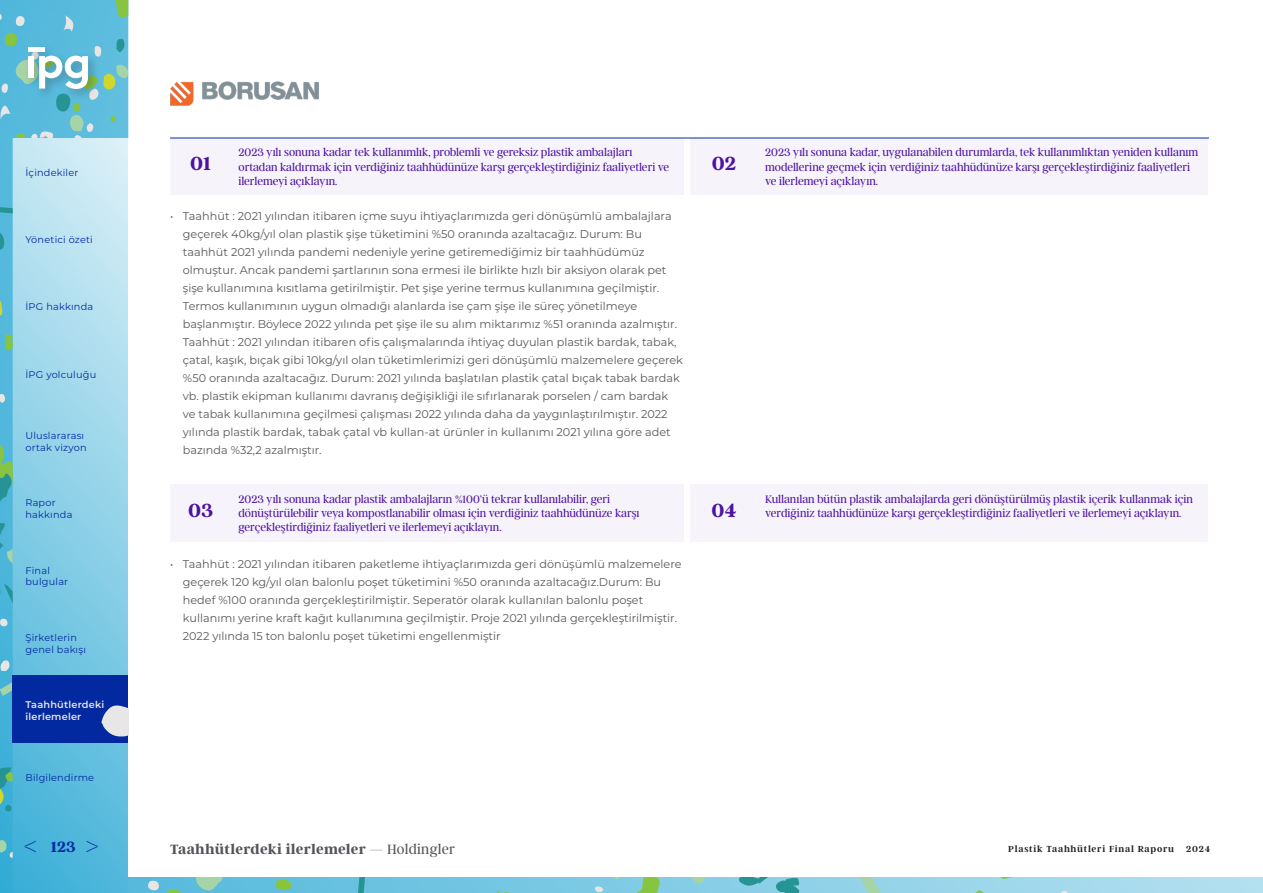
<style>
.page{position:relative;width:1263px;height:893px;background:#fff}
.page>*{position:absolute;margin:0;border:0;box-sizing:border-box;transform-origin:0 0}
.t1{font:700 21px "Argent CF";color:#4d12a1}
.t2{font:700 16.5px "Argent CF";color:#0329a1}
.t3{font:700 15px "Argent CF";letter-spacing:.01em;color:#54555a}
.t4{font:300 12px/14.4px "Argent CF";color:#4d12a1}
.t5{font:11.25px/18px "Montserrat";color:#57585a}
.t6{font:9.75px/11.7px "Montserrat";letter-spacing:.02em;color:#0329a1}
.t7{font:600 9.75px "Argent CF";letter-spacing:.08em;color:#1c1c1c}
.t8{font:600 9.75px/11.7px "Montserrat";letter-spacing:.02em;color:#e8e6e6}
.s1{font-weight:100;font-size:30px}
.s2{font-weight:300}
</style>
<div class="page">
<div style="left:230px;top:138px;width:453px;height:56px;background:#f6f3fa"></div>
<div style="left:757px;top:138px;width:451px;height:56px;background:#f6f3fa"></div>
<div style="left:757px;top:484px;width:451px;height:58px;background:#f6f3fa"></div>
<div style="left:689px;top:138px;width:70px;height:56px;background:#f6f3fa"></div>
<div style="left:689px;top:484px;width:70px;height:58px;background:#f6f3fa"></div>
<div style="left:170px;top:138px;width:62px;height:56px;background:#f6f3fa"></div>
<div style="left:230px;top:484px;width:453px;height:58px;background:#f6f3fa"></div>
<div style="left:170px;top:484px;width:62px;height:58px;background:#f6f3fa"></div>
<img style="left:170px;top:81px;width:149px;height:25px">
<svg style="left:0;top:0;width:128px;height:194px;background:#81cbe4"></svg>
<svg style="left:114px;top:0;width:14px;height:19px"></svg>
<svg style="left:63px;top:15px;width:12px;height:17px"></svg>
<svg style="left:0;top:13px;width:2px;height:8px"></svg>
<div style="left:5px;top:33px;width:12px;height:14px;background:#87c440;border-radius:50%"></div>
<svg style="left:16px;top:16px;width:9px;height:10px"></svg>
<svg style="left:29px;top:180px;width:9px;height:8px"></svg>
<hr style="left:170px;top:138px;width:1039px;height:1px;background:#0329a1">
<svg style="left:0;top:38px;width:128px;height:132px;background:#84cada"></svg>
<svg style="left:134px;top:877px;width:1129px;height:16px;background:#8bcfe6"></svg>
<svg style="left:357px;top:877px;width:8px;height:16px"></svg>
<svg style="left:196px;top:877px;width:27px;height:15px"></svg>
<svg style="left:166px;top:889px;width:15px;height:4px"></svg>
<svg style="left:276px;top:879px;width:16px;height:11px"></svg>
<svg style="left:148px;top:880px;width:11px;height:11px"></svg>
<svg style="left:398px;top:877px;width:562px;height:16px;background:#80c9da"></svg>
<svg style="left:1000px;top:877px;width:16px;height:2px"></svg>
<svg style="left:974px;top:889px;width:11px;height:4px"></svg>
<svg style="left:1061px;top:891px;width:6px;height:2px"></svg>
<svg style="left:0;top:194px;width:134px;height:699px;background:#7fc1df"></svg>
<p class="t6" style="left:26px;top:166px;width:54px">İçindekiler</p>
<p class="t6" style="left:26px;top:234px;width:69px">Yönetici özeti</p>
<p class="t6" style="left:26px;top:301px;width:69px">İPG hakkında</p>
<p class="t6" style="left:26px;top:368px;width:72px">İPG yolculuğu</p>
<p class="t6" style="left:26px;top:429px;width:63px">Uluslararası ortak vizyon</p>
<p class="t6" style="left:26px;top:497px;width:48px">Rapor hakkında</p>
<p class="t6" style="left:26px;top:564px;width:44px">Final bulgular</p>
<p class="t6" style="left:26px;top:631px;width:62px">Şirketlerin genel bakışı</p>
<p class="t8" style="left:25px;top:698px;width:80px">Taahhütlerdeki ilerlemeler</p>
<p class="t6" style="left:26px;top:771px;width:70px">Bilgilendirme</p>
<h1 class="t1" style="left:190px;top:152px;width:22px">01</h1>
<p class="t4" style="left:238px;top:145px;width:432px">2023 yılı sonuna kadar tek kullanımlık, problemli ve gereksiz plastik ambalajları ortadan kaldırmak için verdiğiniz taahhüdünüze karşı gerçekleştirdiğiniz faaliyetleri ve ilerlemeyi açıklayın.</p>
<p class="t4" style="left:765px;top:145px;width:435px">2023 yılı sonuna kadar, uygulanabilen durumlarda, tek kullanımlıktan yeniden kullanım modellerine geçmek için verdiğiniz taahhüdünüze karşı gerçekleştirdiğiniz faaliyetleri ve ilerlemeyi açıklayın.</p>
<h1 class="t1" style="left:712px;top:152px;width:26px">02</h1>
<p class="t5" style="left:183px;top:207px;width:502px;text-indent:-13px">• Taahhüt : 2021 yılından itibaren içme suyu ihtiyaçlarımızda geri dönüşümlü ambalajlara geçerek 40kg/yıl olan plastik şişe tüketimini %50 oranında azaltacağız. Durum: Bu taahhüt 2021 yılında pandemi nedeniyle yerine getiremediğimiz bir taahhüdümüz olmuştur. Ancak pandemi şartlarının sona ermesi ile birlikte hızlı bir aksiyon olarak pet şişe kullanımına kısıtlama getirilmiştir. Pet şişe yerine termus kullanımına geçilmiştir.<br>Termos kullanımının uygun olmadığı alanlarda ise çam şişe ile süreç yönetilmeye başlanmıştır. Böylece 2022 yılında pet şişe ile su alım miktarımız %51 oranında azalmıştır.<br>Taahhüt : 2021 yılından itibaren ofis çalışmalarında ihtiyaç duyulan plastik bardak, tabak, çatal, kaşık, bıçak gibi 10kg/yıl olan tüketimlerimizi geri dönüşümlü malzemelere geçerek %50 oranında azaltacağız. Durum: 2021 yılında başlatılan plastik çatal bıçak tabak bardak vb. plastik ekipman kullanımı davranış değişikliği ile sıfırlanarak porselen / cam bardak ve tabak kullanımına geçilmesi çalışması 2022 yılında daha da yaygınlaştırılmıştır. 2022 yılında plastik bardak, tabak çatal vb kullan-at ürünler in kullanımı 2021 yılına göre adet bazında %32,2 azalmıştır.</p>
<h1 class="t1" style="left:188px;top:499px;width:27px">03</h1>
<p class="t4" style="left:238px;top:492px;width:402px">2023 yılı sonuna kadar plastik ambalajların %100’ü tekrar kullanılabilir, geri dönüştürülebilir veya kompostlanabilir olması için verdiğiniz taahhüdünüze karşı gerçekleştirdiğiniz faaliyetleri ve ilerlemeyi açıklayın.</p>
<p class="t5" style="left:183px;top:554px;width:500px;text-indent:-13px">• Taahhüt : 2021 yılından itibaren paketleme ihtiyaçlarımızda geri dönüşümlü malzemelere geçerek 120 kg/yıl olan balonlu poşet tüketimini %50 oranında azaltacağız.Durum: Bu hedef %100 oranında gerçekleştirilmiştir. Seperatör olarak kullanılan balonlu poşet kullanımı yerine kraft kağıt kullanımına geçilmiştir. Proje 2021 yılında gerçekleştirilmiştir.<br>2022 yılında 15 ton balonlu poşet tüketimi engellenmiştir</p>
<h1 class="t1" style="left:711px;top:499px;width:27px">04</h1>
<p class="t4" style="left:765px;top:492px;width:429px">Kullanılan bütün plastik ambalajlarda geri dönüştürülmüş plastik içerik kullanmak için verdiğiniz taahhüdünüze karşı gerçekleştirdiğiniz faaliyetleri ve ilerlemeyi açıklayın.</p>
<h2 class="t2" style="left:23px;top:838px;width:77px"><span class="s1">&lt;</span> 123 <span class="s1">&gt;</span></h2>
<p class="t7" style="left:1008px;top:844px;width:203px">Plastik Taahhütleri Final Raporu 2024</p>
<h3 class="t3" style="left:170px;top:841px;width:286px">Taahhütlerdeki ilerlemeler <span class="s2">— Holdingler</span></h3>
</div>
